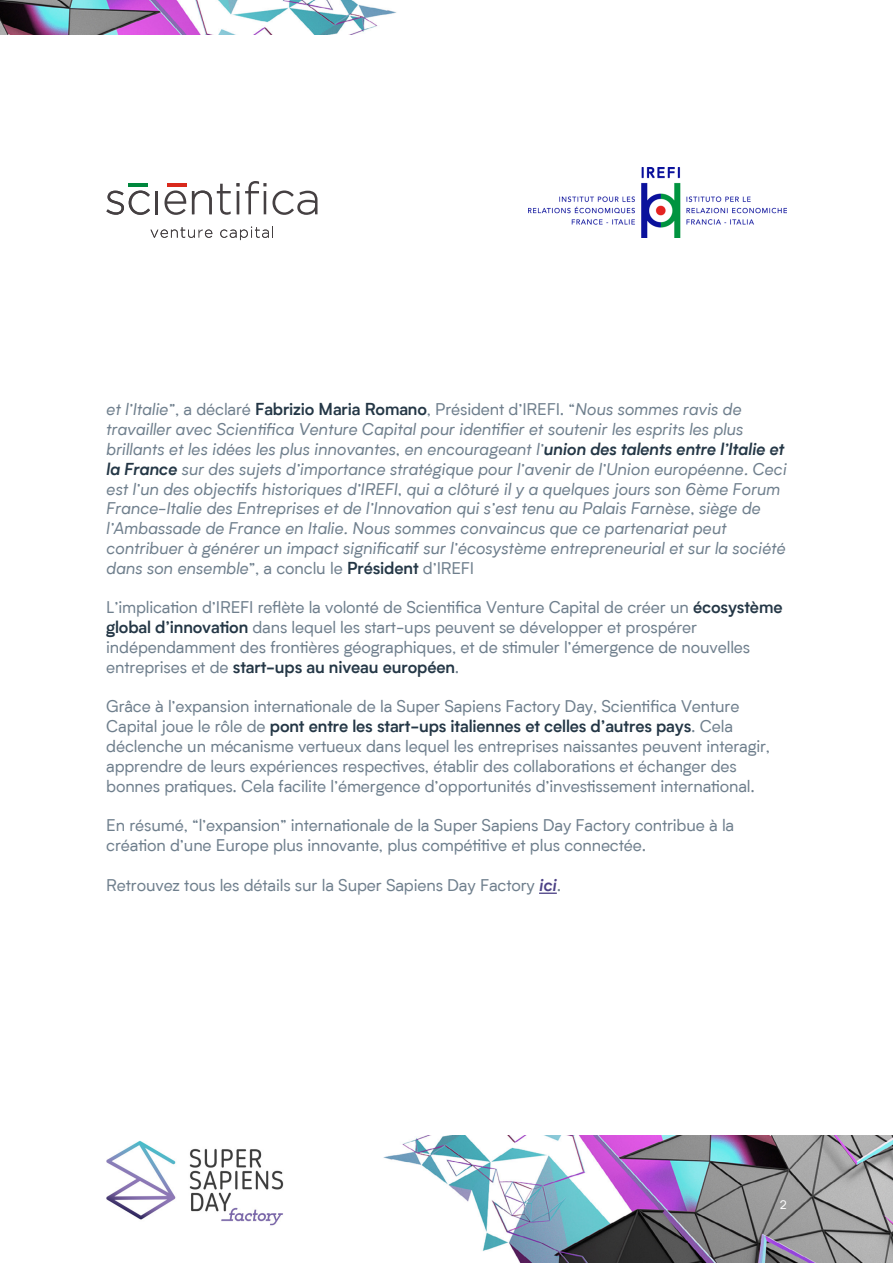
<style>
.page{position:relative;width:893px;height:1263px;background:#fff}
.page>*{position:absolute;margin:0;border:0;box-sizing:border-box;transform-origin:0 0}
.t1{font:16.5px/19.8px "Biotif";letter-spacing:-.01em;color:#6f7f8d}
.t2{font:italic 16.5px/19.8px "Biotif";color:#6f7f8d}
.t3{font:12px "Biotif";color:#fff}
.s1{font-style:normal}
.s2{font-weight:600;font-style:normal;color:#243746}
.s3{font-weight:600;color:#243746}
.s4{font-weight:600;font-style:italic;color:#4c4286}
</style>
<div class="page">
<hr style="left:129px;top:183px;width:19px;height:3px;background:#00873d">
<hr style="left:167px;top:183px;width:19px;height:3px;background:#d9291c">
<svg style="left:106px;top:190px;width:44px;height:25px"></svg>
<hr style="left:156px;top:191px;width:2px;height:23px;background:#454042">
<svg style="left:164px;top:190px;width:22px;height:25px"></svg>
<svg style="left:192px;top:181px;width:125px;height:34px"></svg>
<svg style="left:150px;top:227px;width:62px;height:11px"></svg>
<svg style="left:220px;top:226px;width:53px;height:14px"></svg>
<img style="left:529px;top:167px;width:258px;height:71px">
<img style="left:383px;top:1135px;width:510px;height:128px">
<img style="left:106px;top:1140px;width:178px;height:86px">
<img style="left:0;top:0;width:397px;height:34px">
<svg style="left:539px;top:892px;width:18px;height:2px"></svg>
<p class="t2" style="left:106px;top:399px;width:682px">et l’Italie”<span class="s1">, a déclaré</span> <span class="s2">Fabrizio Maria Romano</span><span class="s1">, Président d’IREFI. “</span>Nous sommes ravis de travailler avec Scientifica Venture Capital pour identifier et soutenir les esprits les plus brillants et les idées les plus innovantes, en encourageant l’<span class="s3">union des talents entre l’Italie et la France</span> sur des sujets d’importance stratégique pour l’avenir de l’Union européenne. Ceci est l’un des objectifs historiques d’IREFI, qui a clôturé il y a quelques jours son 6ème Forum France-Italie des Entreprises et de l’Innovation qui s’est tenu au Palais Farnèse, siège de l’Ambassade de France en Italie. Nous sommes convaincus que ce partenariat peut contribuer à générer un impact significatif sur l’écosystème entrepreneurial et sur la société dans son ensemble<span class="s1">”, a conclu le</span> <span class="s2">Président</span> <span class="s1">d’IREFI</span></p>
<p class="t1" style="left:106px;top:597px;width:678px">L’implication d’IREFI reflète la volonté de Scientifica Venture Capital de créer un <span class="s3">écosystème global d’innovation</span> dans lequel les start-ups peuvent se développer et prospérer indépendamment des frontières géographiques, et de stimuler l’émergence de nouvelles entreprises et de <span class="s3">start-ups au niveau européen</span>.</p>
<p class="t1" style="left:106px;top:696px;width:665px">Grâce à l’expansion internationale de la Super Sapiens Factory Day, Scientifica Venture Capital joue le rôle de <span class="s3">pont entre les start-ups italiennes et celles d’autres pays</span>. Cela déclenche un mécanisme vertueux dans lequel les entreprises naissantes peuvent interagir, apprendre de leurs expériences respectives, établir des collaborations et échanger des bonnes pratiques. Cela facilite l’émergence d’opportunités d’investissement international.</p>
<p class="t1" style="left:106px;top:815px;width:629px">En résumé, “l’expansion” internationale de la Super Sapiens Day Factory contribue à la création d’une Europe plus innovante, plus compétitive et plus connectée.</p>
<p class="t1" style="left:106px;top:874px;width:456px">Retrouvez tous les détails sur la Super Sapiens Day Factory <span class="s4">ici</span>.</p>
<p class="t3" style="left:780px;top:1197px;width:8px">32</p>
</div>
